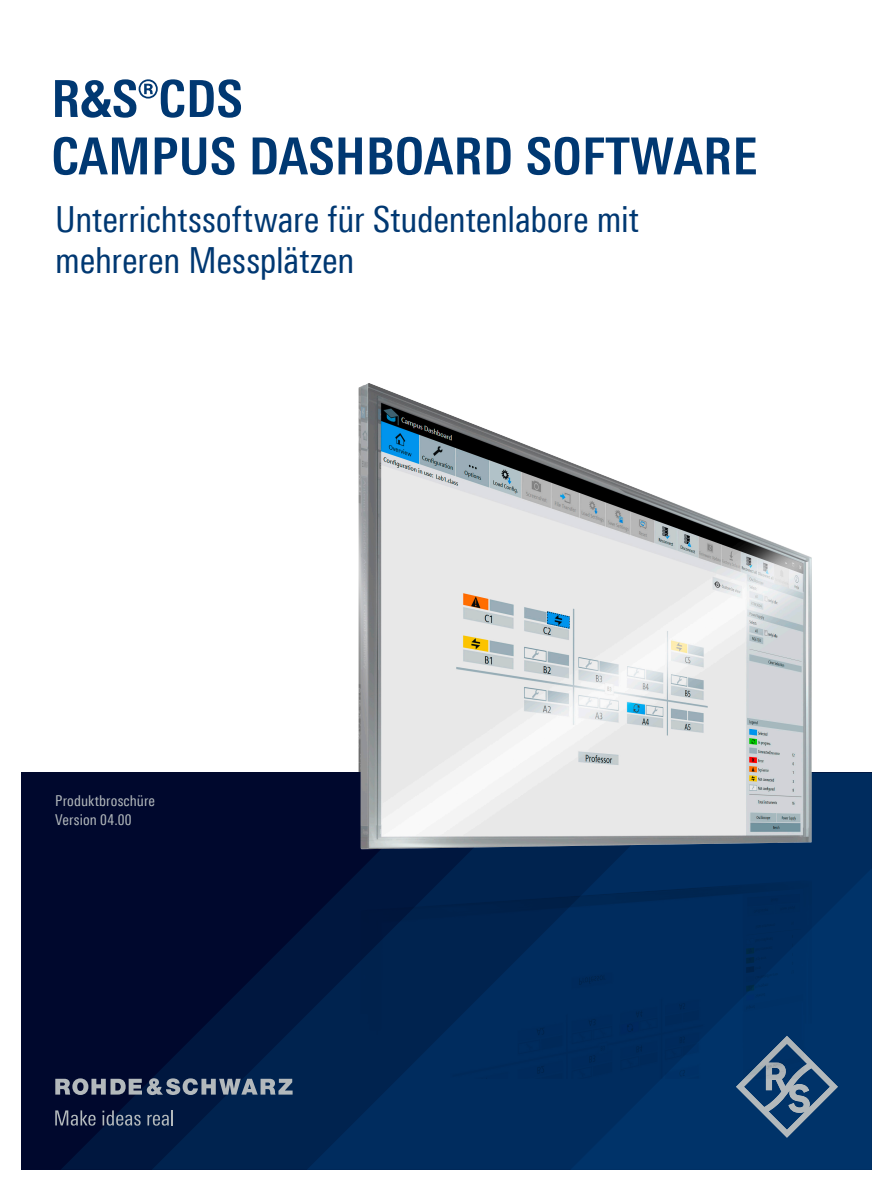
<style>
.page{position:relative;width:893px;height:1191px;background:#fff}
.page>*{position:absolute;margin:0;border:0;box-sizing:border-box;transform-origin:0 0}
.Seiten_Headline_34Pt{font:700 51px/57.4px "Linotype Univers 620 Cn";letter-spacing:.01em;color:#003872}
.Teaser_24pt_Titel{font:36px/40.7px "Linotype Univers 420 Cn";letter-spacing:-.005em;color:#003872}
.t1{font:15px/19.2px "Linotype Univers 420 Cn";letter-spacing:.01em;color:#b3b9bc}
</style>
<div class="page">
<div style="left:21px;top:772px;width:851px;height:397px;background:#00082d"></div>
<svg style="left:61px;top:1095px;width:91px;height:74px;fill:#00173f"></svg>
<svg style="left:152px;top:924px;width:155px;height:245px"></svg>
<svg style="left:307px;top:772px;width:565px;height:397px;background:#002250"></svg>
<svg style="left:570px;top:868px;width:302px;height:301px;background:#003166"></svg>
<svg style="left:736px;top:1035px;width:102px;height:102px;background:#2d557e"></svg>
<svg style="left:55px;top:1078px;width:238px;height:17px;background:#626e82"></svg>
<svg style="left:55px;top:1110px;width:41px;height:15px"></svg>
<svg style="left:102px;top:1110px;width:39px;height:15px"></svg>
<svg style="left:147px;top:1110px;width:26px;height:15px"></svg>
<img style="left:361px;top:880px;width:451px;height:198px">
<img style="left:360px;top:383px;width:452px;height:466px">
<p class="Seiten_Headline_34Pt" style="left:51px;top:70px;width:707px">R&amp;S®CDS<br>CAMPUS DASHBOARD SOFTWARE</p>
<p class="Teaser_24pt_Titel" style="left:55px;top:198px;width:585px">Unterrichtssoftware für Studentenlabore mit mehreren Messplätzen</p>
<p class="t1" style="left:55px;top:791px;width:101px">Produktbroschüre<br>Version 04.00</p>
</div>
